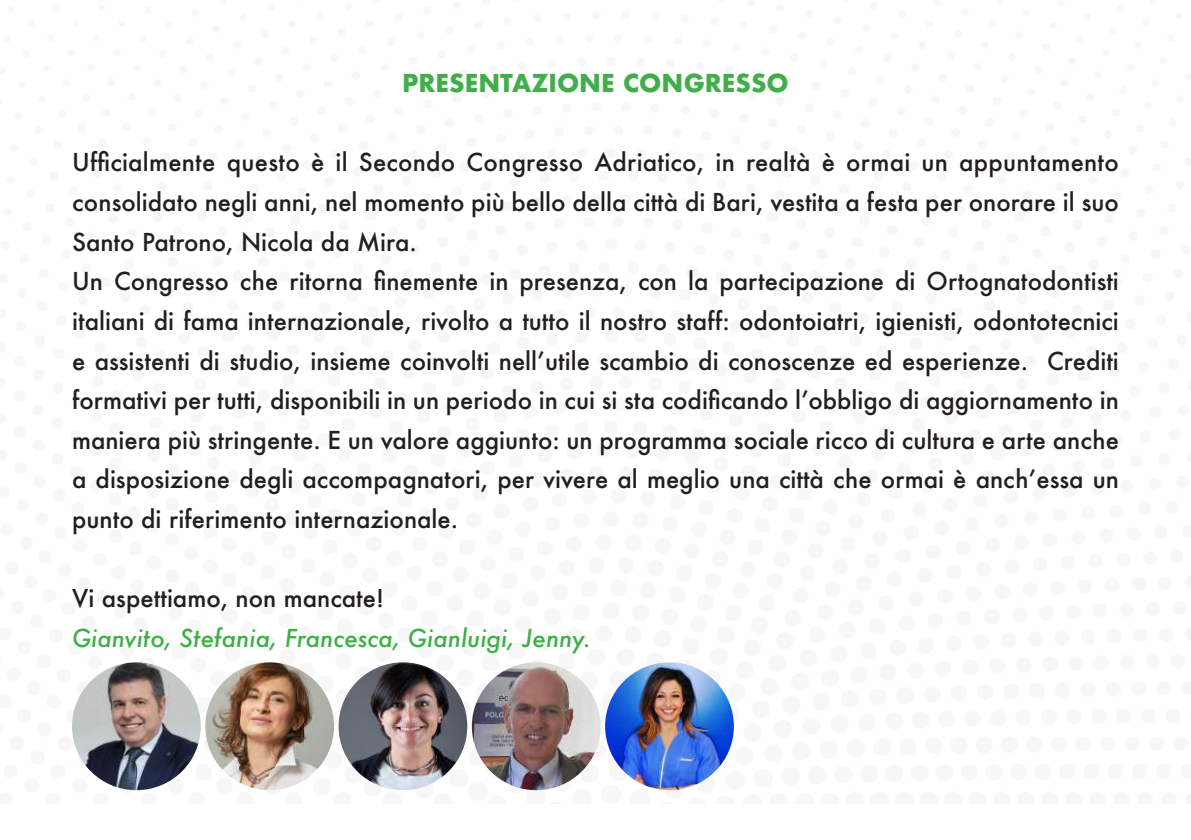
<style>
.page{position:relative;width:1191px;height:840px;background:#fff}
.page>*{position:absolute;margin:0;border:0;box-sizing:border-box;transform-origin:0 0}
.t1{font:500 24px/39.6px "Futura";color:#231f20}
.t2{font:italic 500 24px "Futura";color:#40ae49}
.t3{font:700 24px "Futura";color:#40ae49}
</style>
<div class="page">
<img style="left:72px;top:662px;width:129px;height:127px;border-radius:64px">
<img style="left:205px;top:662px;width:129px;height:127px;border-radius:64px">
<img style="left:605px;top:662px;width:129px;height:127px;border-radius:64px">
<img style="left:338px;top:662px;width:129px;height:127px;border-radius:64px">
<img style="left:472px;top:662px;width:128px;height:127px;border-radius:64px">
<p class="t3" style="left:402px;top:66px;width:388px">PRESENTAZIONE CONGRESSO</p>
<p class="t1" style="left:72px;top:142px;width:1048px">Ufficialmente questo è il Secondo Congresso Adriatico, in realtà è ormai un appuntamento consolidato negli anni, nel momento più bello della città di Bari, vestita a festa per onorare il suo Santo Patrono, Nicola da Mira.<br>Un Congresso che ritorna finemente in presenza, con la partecipazione di Ortognatodontisti italiani di fama internazionale, rivolto a tutto il nostro staff: odontoiatri, igienisti, odontotecnici e assistenti di studio, insieme coinvolti nell’utile scambio di conoscenze ed esperienze. Crediti formativi per tutti, disponibili in un periodo in cui si sta codificando l’obbligo di aggiornamento in maniera più stringente. E un valore aggiunto: un programma sociale ricco di cultura e arte anche a disposizione degli accompagnatori, per vivere al meglio una città che ormai è anch’essa un punto di riferimento internazionale.</p>
<p class="t1" style="left:72px;top:578px;width:314px">Vi aspettiamo, non mancate!</p>
<p class="t2" style="left:72px;top:621px;width:520px">Gianvito, Stefania, Francesca, Gianluigi, Jenny.</p>
</div>
